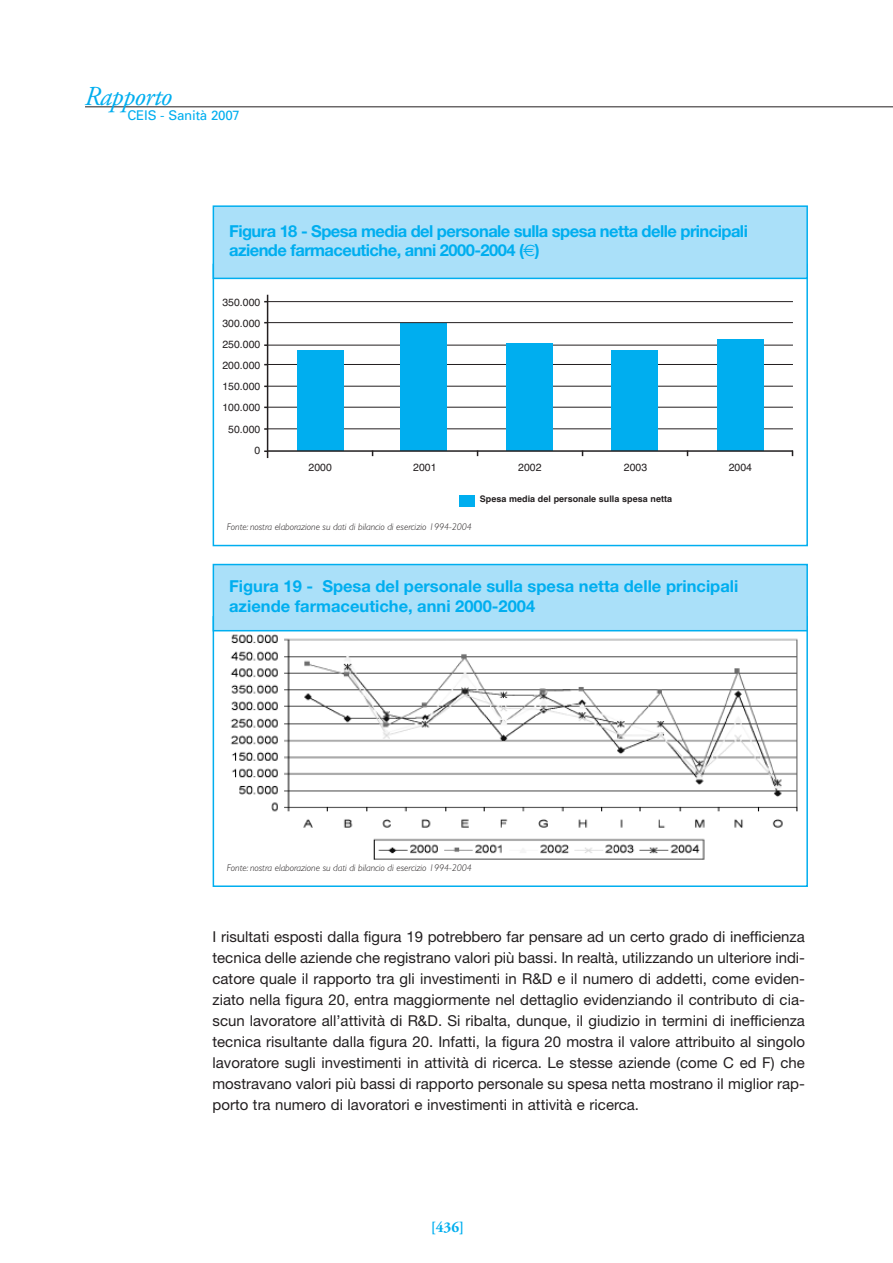
<style>
.page{position:relative;width:893px;height:1263px;background:#fff}
.page>*{position:absolute;margin:0;border:0;box-sizing:border-box;transform-origin:0 0}
.t1{font:italic 27.45px "Adobe Garamond";letter-spacing:-.025em;color:#00aeef}
.t2{font:700 16.5px/19.5px "Helvetica Neue";letter-spacing:-.035em;color:#00aeef}
.t3{font:700 16.5px/19.5px "Helvetica Neue";color:#00aeef}
.t4{font:15px/21px "Helvetica Neue";color:#231f20;text-align:justify}
.t5{font:700 15px "Adobe Garamond";color:#00aeef}
.t6{font:13.35px "Univers";letter-spacing:-.015em;color:#00aeef}
.t7{font:10.5px/21.1px "Helvetica";color:#231f20;text-align:right}
.t8{font:italic 300 9.75px "Gill Sans";letter-spacing:-.005em;color:#231f20}
.t9{font:700 9px "Helvetica";color:#231f20}
.s1{font-family:"Euro Sans";font-weight:400}
</style>
<div class="page">
<hr style="left:85px;top:106px;width:808px;height:1px;background:#231f20">
<img style="left:220px;top:631px;width:585px;height:229px">
<div style="left:213px;top:616px;width:595px;height:271px;border:2px solid #00aeef"></div>
<div style="left:213px;top:564px;width:594px;height:67px;background:#aae0f9"></div>
<div style="left:213px;top:564px;width:595px;height:67px;border:2px solid #00aeef"></div>
<div style="left:213px;top:264px;width:595px;height:282px;border:2px solid #00aeef"></div>
<div style="left:213px;top:206px;width:594px;height:72px;background:#aae0f9"></div>
<div style="left:213px;top:205px;width:595px;height:74px;border:2px solid #00aeef"></div>
<hr style="left:267px;top:295px;width:1px;height:163px;background:#231f20">
<hr style="left:268px;top:345px;width:525px;height:1px;background:#231f20">
<hr style="left:268px;top:301px;width:525px;height:1px;background:#231f20">
<hr style="left:268px;top:386px;width:525px;height:1px;background:#231f20">
<hr style="left:268px;top:407px;width:525px;height:1px;background:#231f20">
<hr style="left:268px;top:364px;width:525px;height:1px;background:#231f20">
<hr style="left:268px;top:428px;width:525px;height:1px;background:#231f20">
<div style="left:717px;top:339px;width:47px;height:112px;background:#00aeef"></div>
<div style="left:611px;top:350px;width:47px;height:101px;background:#00aeef"></div>
<div style="left:506px;top:343px;width:46px;height:108px;background:#00aeef"></div>
<div style="left:400px;top:323px;width:47px;height:128px;background:#00aeef"></div>
<div style="left:297px;top:350px;width:47px;height:101px;background:#00aeef"></div>
<div style="left:460px;top:495px;width:15px;height:11px;background:#00aeef"></div>
<hr style="left:268px;top:450px;width:525px;height:2px;background:#231f20">
<hr style="left:268px;top:322px;width:525px;height:1px;background:#231f20">
<p class="t1" style="left:84px;top:86px;width:89px">Rapporto</p>
<p class="t6" style="left:128px;top:110px;width:114px">CEIS - Sanità 2007</p>
<p class="t2" style="left:229px;top:223px;width:520px">Figura 18 - Spesa media del personale sulla spesa netta delle principali aziende farmaceutiche, anni 2000-2004 (<span class="s1">€</span>)</p>
<p class="t7" style="left:222px;top:291px;width:39px">350.000<br>300.000<br>250.000<br>200.000<br>150.000<br>100.000<br>50.000<br>0</p>
<p class="t7" style="left:309px;top:457px;width:25px">2000</p>
<p class="t7" style="left:413px;top:457px;width:25px">2001</p>
<p class="t7" style="left:518px;top:457px;width:25px">2002</p>
<p class="t7" style="left:624px;top:457px;width:25px">2003</p>
<p class="t7" style="left:729px;top:457px;width:25px">2004</p>
<p class="t8" style="left:227px;top:521px;width:247px">Fonte: nostra elaborazione su dati di bilancio di esercizio 1994-2004</p>
<p class="t9" style="left:480px;top:493px;width:194px">Spesa media del personale sulla spesa netta</p>
<p class="t3" style="left:229px;top:578px;width:511px">Figura 19 - Spesa del personale sulla spesa netta delle principali aziende farmaceutiche, anni 2000-2004</p>
<p class="t8" style="left:227px;top:862px;width:247px">Fonte: nostra elaborazione su dati di bilancio di esercizio 1994-2004</p>
<p class="t4" style="left:212px;top:927px;width:594px">I risultati esposti dalla figura 19 potrebbero far pensare ad un certo grado di inefficienza tecnica delle aziende che registrano valori più bassi. In realtà, utilizzando un ulteriore indi&shy;catore quale il rapporto tra gli investimenti in R&amp;D e il numero di addetti, come eviden&shy;ziato nella figura 20, entra maggiormente nel dettaglio evidenziando il contributo di cia&shy;scun lavoratore all’attività di R&amp;D. Si ribalta, dunque, il giudizio in termini di inefficienza tecnica risultante dalla figura 20. Infatti, la figura 20 mostra il valore attribuito al singolo lavoratore sugli investimenti in attività di ricerca. Le stesse aziende (come C ed F) che mostravano valori più bassi di rapporto personale su spesa netta mostrano il miglior rap&shy;porto tra numero di lavoratori e investimenti in attività e ricerca.</p>
<p class="t5" style="left:431px;top:1221px;width:35px">[436]</p>
</div>
